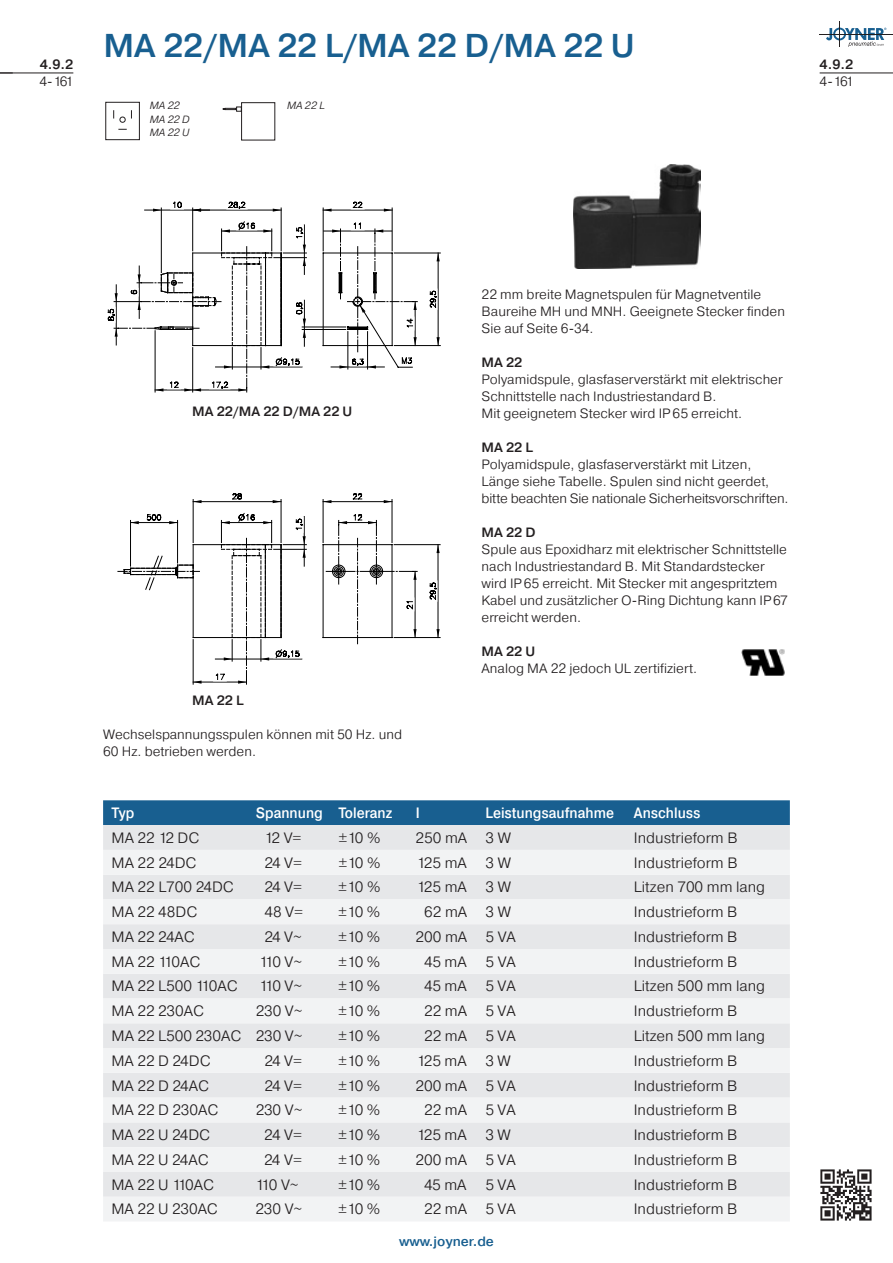
<style>
.page{position:relative;width:893px;height:1263px;background:#fff}
.page>*{position:absolute;margin:0;border:0;box-sizing:border-box;transform-origin:0 0}
.t1{font:500 33px "Pragmatica";color:#185f90}
.t2{font:300 15px "Pragmatica";color:#231f20}
.t3{font:500 15px "Pragmatica";color:#fff;scale:.9 1}
.t4{font:300 13.5px/17px "Pragmatica";color:#231f20}
.t5{font:500 13.5px "Pragmatica";color:#231f20}
.t6{font:500 13.5px "Pragmatica";color:#185f90}
.t7{font:italic 300 10.5px/13.5px "Pragmatica";color:#231f20}
</style>
<div class="page">
<svg style="left:118px;top:493px;width:322px;height:191px"></svg>
<svg style="left:108px;top:209px;width:45px;height:137px"></svg>
<svg style="left:153px;top:201px;width:287px;height:191px"></svg>
<svg style="left:105px;top:102px;width:35px;height:38px"></svg>
<img style="left:574px;top:164px;width:127px;height:105px">
<hr style="left:820px;top:73px;width:73px;height:1px;background:#231f20">
<hr style="left:0;top:73px;width:73px;height:1px;background:#231f20">
<svg style="left:826px;top:21px;width:60px;height:26px"></svg>
<hr style="left:820px;top:34px;width:73px;height:1px;background:#231f20">
<img style="left:821px;top:1169px;width:51px;height:51px">
<svg style="left:223px;top:102px;width:52px;height:39px"></svg>
<div style="left:103px;top:800px;width:687px;height:25px;background:#185f90"></div>
<div style="left:103px;top:825px;width:687px;height:25px;background:#e6e7e9"></div>
<svg style="left:103px;top:850px;width:687px;height:371px;fill:#f2f3f4"></svg>
<img style="left:741px;top:649px;width:44px;height:27px">
<p class="t5" style="left:40px;top:56px;width:35px">4.9.2</p>
<h1 class="t1" style="left:103px;top:25px;width:533px">MA 22/MA 22 L/MA 22 D/MA 22 U</h1>
<p class="t5" style="left:820px;top:56px;width:35px">4.9.2</p>
<p class="t4" style="left:39px;top:73px;width:35px">4-161</p>
<p class="t4" style="left:820px;top:73px;width:35px">4-161</p>
<p class="t7" style="left:150px;top:99px;width:41px">MA 22<br>MA 22 D<br>MA 22 U</p>
<p class="t7" style="left:287px;top:99px;width:39px">MA 22 L</p>
<p class="t5" style="left:192px;top:402px;width:162px">MA 22/MA 22 D/MA 22 U</p>
<p class="t5" style="left:192px;top:692px;width:53px">MA 22 L</p>
<p class="t4" style="left:103px;top:725px;width:300px">Wechselspannungsspulen können mit 50 Hz. und<br>60 Hz. betrieben werden.</p>
<p class="t4" style="left:482px;top:285px;width:305px">22 mm breite Magnetspulen für Magnetventile<br>Baureihe MH und MNH. Geeignete Stecker finden<br>Sie auf Seite 6-34.</p>
<p class="t5" style="left:482px;top:353px;width:42px">MA 22</p>
<p class="t4" style="left:482px;top:370px;width:303px">Polyamidspule, glasfaserverstärkt mit elektrischer<br>Schnittstelle nach Industriestandard B.<br>Mit geeignetem Stecker wird IP65 erreicht.</p>
<p class="t5" style="left:482px;top:438px;width:53px">MA 22 L</p>
<p class="t4" style="left:482px;top:455px;width:309px">Polyamidspule, glasfaserverstärkt mit Litzen,<br>Länge siehe Tabelle. Spulen sind nicht geerdet, bitte beachten Sie nationale Sicherheitsvorschriften.</p>
<p class="t5" style="left:482px;top:523px;width:55px">MA 22 D</p>
<p class="t4" style="left:482px;top:540px;width:308px">Spule aus Epoxidharz mit elektrischer Schnittstelle nach Industriestandard B. Mit Standardstecker wird IP65 erreicht. Mit Stecker mit angespritztem Kabel und zusätzlicher O-Ring Dichtung kann IP67 erreicht werden.</p>
<p class="t5" style="left:482px;top:643px;width:55px">MA 22 U</p>
<p class="t4" style="left:482px;top:659px;width:217px">Analog MA 22 jedoch UL zertifiziert.</p>
<p class="t3" style="left:112px;top:803px;width:27px">Typ</p>
<p class="t3" style="left:256px;top:803px;width:153px">Spannung Toleranz</p>
<p class="t3" style="left:416px;top:803px;width:6px">I</p>
<p class="t3" style="left:486px;top:803px;width:144px">Leistungsaufnahme</p>
<p class="t3" style="left:634px;top:803px;width:75px">Anschluss</p>
<p class="t2" style="left:112px;top:828px;width:89px">MA 22 12 DC</p>
<p class="t2" style="left:264px;top:828px;width:39px">12 V=</p>
<p class="t2" style="left:338px;top:828px;width:44px">±10 %</p>
<p class="t2" style="left:416px;top:828px;width:97px">250 mA 3 W</p>
<p class="t2" style="left:634px;top:828px;width:105px">Industrieform B</p>
<p class="t2" style="left:112px;top:853px;width:86px">MA 22 24DC</p>
<p class="t2" style="left:264px;top:853px;width:39px">24 V=</p>
<p class="t2" style="left:338px;top:853px;width:44px">±10 %</p>
<p class="t2" style="left:417px;top:853px;width:96px">125 mA 3 W</p>
<p class="t2" style="left:634px;top:853px;width:105px">Industrieform B</p>
<p class="t2" style="left:112px;top:877px;width:124px">MA 22 L700 24DC</p>
<p class="t2" style="left:264px;top:877px;width:39px">24 V=</p>
<p class="t2" style="left:338px;top:877px;width:44px">±10 %</p>
<p class="t2" style="left:417px;top:877px;width:96px">125 mA 3 W</p>
<p class="t2" style="left:634px;top:877px;width:133px">Litzen 700 mm lang</p>
<p class="t2" style="left:112px;top:902px;width:87px">MA 22 48DC</p>
<p class="t2" style="left:264px;top:902px;width:40px">48 V=</p>
<p class="t2" style="left:338px;top:902px;width:44px">±10 %</p>
<p class="t2" style="left:424px;top:902px;width:88px">62 mA 3 W</p>
<p class="t2" style="left:634px;top:902px;width:105px">Industrieform B</p>
<p class="t2" style="left:112px;top:927px;width:85px">MA 22 24AC</p>
<p class="t2" style="left:264px;top:927px;width:39px">24 V~</p>
<p class="t2" style="left:338px;top:927px;width:44px">±10 %</p>
<p class="t2" style="left:416px;top:927px;width:102px">200 mA 5 VA</p>
<p class="t2" style="left:634px;top:927px;width:105px">Industrieform B</p>
<p class="t2" style="left:112px;top:952px;width:90px">MA 22 110AC</p>
<p class="t2" style="left:259px;top:952px;width:45px">110 V~</p>
<p class="t2" style="left:338px;top:952px;width:44px">±10 %</p>
<p class="t2" style="left:424px;top:952px;width:44px">45 mA</p>
<p class="t2" style="left:485px;top:952px;width:32px">5 VA</p>
<p class="t2" style="left:634px;top:952px;width:105px">Industrieform B</p>
<p class="t2" style="left:112px;top:977px;width:128px">MA 22 L500 110AC</p>
<p class="t2" style="left:259px;top:977px;width:45px">110 V~</p>
<p class="t2" style="left:338px;top:977px;width:44px">±10 %</p>
<p class="t2" style="left:424px;top:977px;width:44px">45 mA</p>
<p class="t2" style="left:485px;top:977px;width:32px">5 VA</p>
<p class="t2" style="left:634px;top:977px;width:133px">Litzen 500 mm lang</p>
<p class="t2" style="left:112px;top:1001px;width:94px">MA 22 230AC</p>
<p class="t2" style="left:256px;top:1001px;width:48px">230 V~</p>
<p class="t2" style="left:338px;top:1001px;width:44px">±10 %</p>
<p class="t2" style="left:424px;top:1001px;width:93px">22 mA 5 VA</p>
<p class="t2" style="left:634px;top:1001px;width:105px">Industrieform B</p>
<p class="t2" style="left:111px;top:1026px;width:193px">MA 22 L500 230AC 230 V~</p>
<p class="t2" style="left:338px;top:1026px;width:44px">±10 %</p>
<p class="t2" style="left:424px;top:1026px;width:93px">22 mA 5 VA</p>
<p class="t2" style="left:634px;top:1026px;width:133px">Litzen 500 mm lang</p>
<p class="t2" style="left:111px;top:1051px;width:101px">MA 22 D 24DC</p>
<p class="t2" style="left:264px;top:1051px;width:39px">24 V=</p>
<p class="t2" style="left:338px;top:1051px;width:44px">±10 %</p>
<p class="t2" style="left:417px;top:1051px;width:96px">125 mA 3 W</p>
<p class="t2" style="left:634px;top:1051px;width:105px">Industrieform B</p>
<p class="t2" style="left:111px;top:1076px;width:99px">MA 22 D 24AC</p>
<p class="t2" style="left:264px;top:1076px;width:39px">24 V=</p>
<p class="t2" style="left:338px;top:1076px;width:44px">±10 %</p>
<p class="t2" style="left:415px;top:1076px;width:102px">200 mA 5 VA</p>
<p class="t2" style="left:634px;top:1076px;width:105px">Industrieform B</p>
<p class="t2" style="left:111px;top:1100px;width:108px">MA 22 D 230AC</p>
<p class="t2" style="left:256px;top:1100px;width:48px">230 V~</p>
<p class="t2" style="left:338px;top:1100px;width:44px">±10 %</p>
<p class="t2" style="left:424px;top:1100px;width:93px">22 mA 5 VA</p>
<p class="t2" style="left:634px;top:1100px;width:105px">Industrieform B</p>
<p class="t2" style="left:111px;top:1125px;width:100px">MA 22 U 24DC</p>
<p class="t2" style="left:264px;top:1125px;width:39px">24 V=</p>
<p class="t2" style="left:338px;top:1125px;width:44px">±10 %</p>
<p class="t2" style="left:417px;top:1125px;width:96px">125 mA 3 W</p>
<p class="t2" style="left:634px;top:1125px;width:105px">Industrieform B</p>
<p class="t2" style="left:111px;top:1150px;width:99px">MA 22 U 24AC</p>
<p class="t2" style="left:264px;top:1150px;width:39px">24 V=</p>
<p class="t2" style="left:338px;top:1150px;width:44px">±10 %</p>
<p class="t2" style="left:415px;top:1150px;width:102px">200 mA 5 VA</p>
<p class="t2" style="left:634px;top:1150px;width:105px">Industrieform B</p>
<p class="t2" style="left:111px;top:1175px;width:104px">MA 22 U 110AC</p>
<p class="t2" style="left:256px;top:1175px;width:45px">110 V~</p>
<p class="t2" style="left:338px;top:1175px;width:44px">±10 %</p>
<p class="t2" style="left:424px;top:1175px;width:44px">45 mA</p>
<p class="t2" style="left:485px;top:1175px;width:32px">5 VA</p>
<p class="t2" style="left:634px;top:1175px;width:105px">Industrieform B</p>
<p class="t2" style="left:111px;top:1200px;width:108px">MA 22 U 230AC</p>
<p class="t2" style="left:256px;top:1200px;width:48px">230 V~</p>
<p class="t2" style="left:338px;top:1200px;width:44px">±10 %</p>
<p class="t2" style="left:424px;top:1200px;width:93px">22 mA 5 VA</p>
<p class="t2" style="left:634px;top:1200px;width:105px">Industrieform B</p>
<p class="t6" style="left:399px;top:1233px;width:96px">www.joyner.de</p>
</div>
